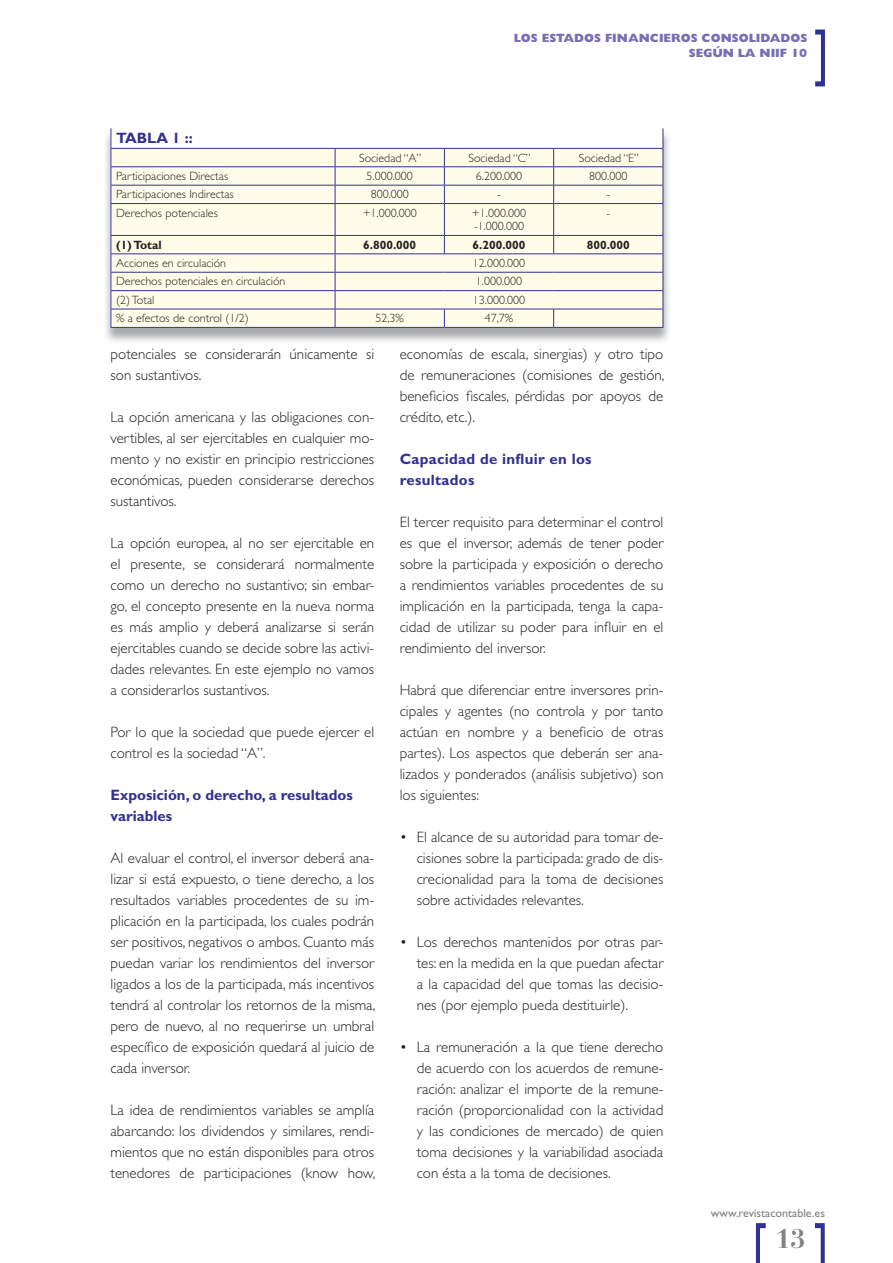
<style>
.page{position:relative;width:893px;height:1263px;background:#fff}
.page>*{position:absolute;margin:0;border:0;box-sizing:border-box;transform-origin:0 0}
.t1{font:700 27px "Bauer Bodoni Std";color:#808285}
.t2{font:300 15px/21px "Gill Sans Std";color:#231f20;text-align:justify}
.t3{font:700 15px/21px "Gill Sans Std";color:#323092}
.t4{font:700 15px/21px "Gill Sans Std";letter-spacing:.02em;color:#323092}
.t5{font:300 12px/13.5px "Gill Sans Std";color:#231f20}
.t6{font:800 12px/15px "Gill Sans Std";color:#776fb3;text-align:right}
.t7{font:700 12px "Gill Sans Std";color:#231f20}
.t8{font:12px "Gill Sans Std";color:#808285}
</style>
<div class="page">
<svg style="left:815px;top:30px;width:10px;height:56px"></svg>
<svg style="left:756px;top:1223px;width:10px;height:40px"></svg>
<svg style="left:815px;top:1223px;width:10px;height:40px"></svg>
<img style="left:106px;top:128px;width:563px;height:214px">
<div style="left:111px;top:128px;width:552px;height:200px;background:#fff"></div>
<div style="left:112px;top:149px;width:551px;height:178px;background:#fffde9"></div>
<hr style="left:111px;top:148px;width:224px;height:1px;background:#323092">
<hr style="left:335px;top:148px;width:109px;height:1px;background:#323092">
<hr style="left:444px;top:148px;width:110px;height:1px;background:#323092">
<hr style="left:554px;top:148px;width:109px;height:1px;background:#323092">
<hr style="left:111px;top:166px;width:224px;height:1px;background:#323092">
<hr style="left:335px;top:166px;width:109px;height:1px;background:#323092">
<hr style="left:444px;top:166px;width:110px;height:1px;background:#323092">
<hr style="left:554px;top:166px;width:109px;height:1px;background:#323092">
<svg style="left:111px;top:128px;width:1px;height:75px"></svg>
<hr style="left:111px;top:185px;width:224px;height:1px;background:#323092">
<svg style="left:335px;top:149px;width:1px;height:54px"></svg>
<hr style="left:335px;top:185px;width:109px;height:1px;background:#323092">
<svg style="left:444px;top:149px;width:1px;height:54px"></svg>
<hr style="left:444px;top:185px;width:110px;height:1px;background:#323092">
<svg style="left:553px;top:149px;width:1px;height:54px"></svg>
<hr style="left:554px;top:185px;width:109px;height:1px;background:#323092">
<svg style="left:663px;top:128px;width:1px;height:75px"></svg>
<hr style="left:111px;top:204px;width:1px;height:31px;background:#323092">
<hr style="left:111px;top:203px;width:224px;height:1px;background:#323092">
<hr style="left:335px;top:204px;width:1px;height:31px;background:#323092">
<hr style="left:335px;top:203px;width:109px;height:1px;background:#323092">
<hr style="left:444px;top:204px;width:1px;height:31px;background:#323092">
<hr style="left:444px;top:203px;width:110px;height:1px;background:#323092">
<hr style="left:553px;top:204px;width:1px;height:31px;background:#323092">
<hr style="left:554px;top:203px;width:109px;height:1px;background:#323092">
<hr style="left:663px;top:204px;width:1px;height:31px;background:#323092">
<hr style="left:111px;top:235px;width:224px;height:1px;background:#323092">
<hr style="left:335px;top:235px;width:109px;height:1px;background:#323092">
<svg style="left:444px;top:236px;width:1px;height:17px"></svg>
<hr style="left:444px;top:235px;width:110px;height:1px;background:#323092">
<svg style="left:553px;top:236px;width:1px;height:17px"></svg>
<hr style="left:554px;top:235px;width:109px;height:1px;background:#323092">
<hr style="left:111px;top:253px;width:224px;height:1px;background:#323092">
<hr style="left:335px;top:253px;width:109px;height:1px;background:#323092">
<hr style="left:444px;top:253px;width:110px;height:1px;background:#323092">
<hr style="left:554px;top:253px;width:109px;height:1px;background:#323092">
<hr style="left:111px;top:272px;width:224px;height:1px;background:#323092">
<hr style="left:335px;top:272px;width:109px;height:1px;background:#323092">
<hr style="left:444px;top:272px;width:110px;height:1px;background:#323092">
<hr style="left:554px;top:272px;width:109px;height:1px;background:#323092">
<hr style="left:111px;top:290px;width:224px;height:1px;background:#323092">
<hr style="left:335px;top:290px;width:109px;height:1px;background:#323092">
<hr style="left:444px;top:290px;width:110px;height:1px;background:#323092">
<hr style="left:554px;top:290px;width:109px;height:1px;background:#323092">
<svg style="left:111px;top:236px;width:1px;height:91px"></svg>
<hr style="left:111px;top:309px;width:224px;height:1px;background:#323092">
<hr style="left:111px;top:327px;width:224px;height:1px;background:#323092">
<svg style="left:335px;top:236px;width:1px;height:91px"></svg>
<hr style="left:335px;top:309px;width:109px;height:1px;background:#323092">
<hr style="left:335px;top:327px;width:109px;height:1px;background:#323092">
<svg style="left:444px;top:310px;width:1px;height:17px"></svg>
<hr style="left:444px;top:309px;width:110px;height:1px;background:#323092">
<hr style="left:444px;top:327px;width:110px;height:1px;background:#323092">
<svg style="left:553px;top:309px;width:1px;height:18px"></svg>
<hr style="left:554px;top:309px;width:109px;height:1px;background:#323092">
<svg style="left:663px;top:236px;width:1px;height:91px"></svg>
<hr style="left:554px;top:327px;width:109px;height:1px;background:#323092">
<p class="t3" style="left:116px;top:128px;width:78px">TAbLA 1 ::</p>
<p class="t6" style="left:514px;top:31px;width:295px">LOS ESTADOS FINANCIEROS CONSOLIDADOS<br>SEGÚN LA NIIF 10</p>
<p class="t5" style="left:359px;top:151px;width:64px">Sociedad “A”</p>
<p class="t5" style="left:468px;top:151px;width:64px">Sociedad “C”</p>
<p class="t5" style="left:579px;top:151px;width:62px">Sociedad “E”</p>
<p class="t5" style="left:116px;top:169px;width:114px">Participaciones Directas</p>
<p class="t5" style="left:367px;top:169px;width:48px">5.000.000</p>
<p class="t5" style="left:476px;top:169px;width:48px">6.200.000</p>
<p class="t5" style="left:589px;top:169px;width:40px">800.000</p>
<p class="t5" style="left:116px;top:188px;width:119px">Participaciones Indirectas</p>
<p class="t5" style="left:371px;top:188px;width:40px">800.000</p>
<p class="t5" style="left:497px;top:188px;width:5px">-</p>
<p class="t5" style="left:606px;top:188px;width:5px">-</p>
<p class="t5" style="left:116px;top:206px;width:103px">Derechos potenciales</p>
<p class="t5" style="left:363px;top:206px;width:56px">+1.000.000</p>
<p class="t5" style="left:472px;top:206px;width:56px">+1.000.000 -1.000.000</p>
<p class="t5" style="left:606px;top:206px;width:5px">-</p>
<p class="t7" style="left:116px;top:238px;width:47px">(1) Total</p>
<p class="t7" style="left:363px;top:238px;width:54px">6.800.000</p>
<p class="t7" style="left:473px;top:238px;width:54px">6.200.000</p>
<p class="t7" style="left:587px;top:238px;width:44px">800.000</p>
<p class="t5" style="left:116px;top:256px;width:112px">Acciones en circulación</p>
<p class="t5" style="left:473px;top:256px;width:54px">12.000.000</p>
<p class="t5" style="left:116px;top:275px;width:171px">Derechos potenciales en circulación</p>
<p class="t5" style="left:476px;top:275px;width:48px">1.000.000</p>
<p class="t5" style="left:116px;top:293px;width:40px">(2) Total</p>
<p class="t5" style="left:473px;top:293px;width:54px">13.000.000</p>
<p class="t5" style="left:116px;top:312px;width:134px">% a efectos de control (1/2)</p>
<p class="t5" style="left:375px;top:312px;width:30px">52,3%</p>
<p class="t5" style="left:485px;top:312px;width:30px">47,7%</p>
<p class="t2" style="left:111px;top:343px;width:265px">potenciales se considerarán únicamente si son sustantivos.</p>
<p class="t2" style="left:111px;top:406px;width:265px">La opción americana y las obligaciones con&shy;vertibles, al ser ejercitables en cualquier mo&shy;mento y no existir en principio restricciones económicas, pueden considerarse derechos sustantivos.</p>
<p class="t2" style="left:111px;top:532px;width:265px">La opción europea, al no ser ejercitable en el presente, se considerará normalmente como un derecho no sustantivo; sin embar&shy;go, el concepto presente en la nueva norma es más amplio y deberá analizarse si serán ejercitables cuando se decide sobre las activi&shy;dades relevantes. En este ejemplo no vamos a considerarlos sustantivos.</p>
<p class="t2" style="left:111px;top:721px;width:265px">Por lo que la sociedad que puede ejercer el control es la sociedad “A”.</p>
<p class="t3" style="left:111px;top:784px;width:244px">Exposición, o derecho, a resultados variables</p>
<p class="t2" style="left:111px;top:847px;width:266px">Al evaluar el control, el inversor deberá ana&shy;lizar si está expuesto, o tiene derecho, a los resultados variables procedentes de su im&shy;plicación en la participada, los cuales podrán ser positivos, negativos o ambos. Cuanto más puedan variar los rendimientos del inversor ligados a los de la participada, más incentivos tendrá al controlar los retornos de la misma, pero de nuevo, al no requerirse un umbral específico de exposición quedará al juicio de cada inversor.</p>
<p class="t2" style="left:111px;top:1099px;width:266px">La idea de rendimientos variables se amplía abarcando: los dividendos y similares, rendi&shy;mientos que no están disponibles para otros tenedores de participaciones (know how,</p>
<p class="t2" style="left:400px;top:343px;width:266px">economías de escala, sinergias) y otro tipo de remuneraciones (comisiones de gestión, beneficios fiscales, pérdidas por apoyos de crédito, etc.).</p>
<p class="t4" style="left:400px;top:448px;width:193px">Capacidad de influir en los resultados</p>
<p class="t2" style="left:400px;top:511px;width:265px">El tercer requisito para determinar el control es que el inversor, además de tener poder sobre la participada y exposición o derecho a rendimientos variables procedentes de su implicación en la participada, tenga la capa&shy;cidad de utilizar su poder para influir en el rendimiento del inversor.</p>
<p class="t2" style="left:400px;top:679px;width:265px">Habrá que diferenciar entre inversores prin&shy;cipales y agentes (no controla y por tanto actúan en nombre y a beneficio de otras partes). Los aspectos que deberán ser ana&shy;lizados y ponderados (análisis subjetivo) son los siguientes:</p>
<p class="t2" style="left:417px;top:826px;width:248px;text-indent:-17px">• El alcance de su autoridad para tomar de&shy;cisiones sobre la participada: grado de dis&shy;crecionalidad para la toma de decisiones sobre actividades relevantes.</p>
<p class="t2" style="left:417px;top:931px;width:248px;text-indent:-17px">• Los derechos mantenidos por otras par&shy;tes: en la medida en la que puedan afectar a la capacidad del que tomas las decisio&shy;nes (por ejemplo pueda destituirle).</p>
<p class="t2" style="left:417px;top:1036px;width:248px;text-indent:-17px">• La remuneración a la que tiene derecho de acuerdo con los acuerdos de remune&shy;ración: analizar el importe de la remune&shy;ración (proporcionalidad con la actividad y las condiciones de mercado) de quien toma decisiones y la variabilidad asociada con ésta a la toma de decisiones.</p>
<p class="t8" style="left:711px;top:1206px;width:116px">www.revistacontable.es</p>
<h1 class="t1" style="left:775px;top:1222px;width:32px">13</h1>
</div>
